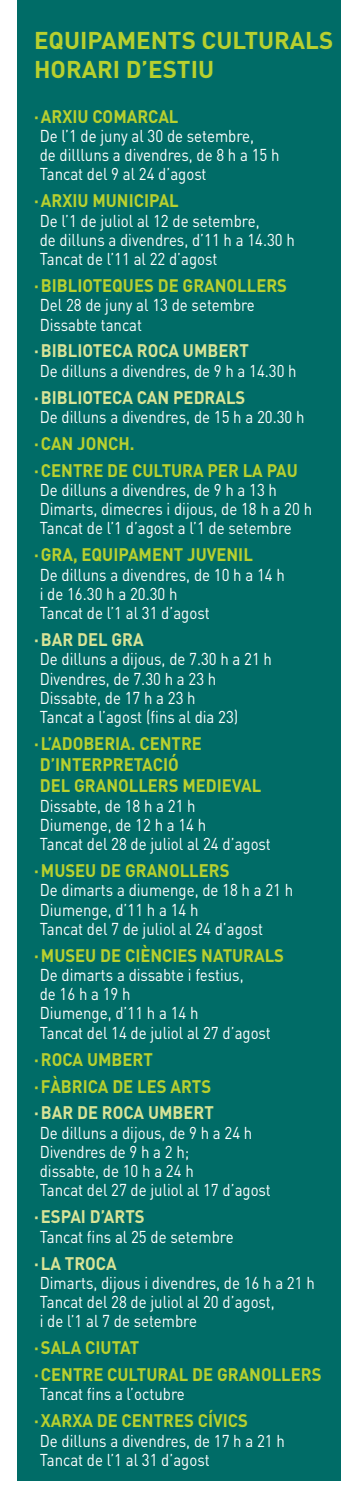
<style>
.page{position:relative;width:358px;height:1492px;background:#fff}
.page>*{position:absolute;margin:0;border:0;box-sizing:border-box;transform-origin:0 0}
.t1{font:700 24px "DIN";color:#b8d02f}
.t2{font:700 18px/27px "DIN";color:#b8d02f;scale:.92 1}
.t3{font:700 18px "DIN";color:#d9e497;scale:.92 1}
.t4{font:17px/19.2px "DIN";color:#fff;scale:.88 1}
</style>
<div class="page">
<hr style="left:0;top:0;width:357px;height:1px;background:#e1e0d4">
<hr style="left:357px;top:0;width:1px;height:1480px;background:#c3cee7">
<hr style="left:357px;top:0;width:1px;height:108px;background:#497db9">
<div style="left:17px;top:0;width:323px;height:1480px;background:#006c67"></div>
<img style="left:357px;top:600px;width:1px;height:221px">
<h1 class="t1" style="left:34px;top:25px;width:46px">EQUIPAMENTS</h1>
<h1 class="t1" style="left:201px;top:25px;width:16px">CULTURALS</h1>
<h1 class="t1" style="left:34px;top:54px;width:15px">HORARI</h1>
<h1 class="t1" style="left:126px;top:54px;width:36px">D’ESTIU</h1>
<p class="t2" style="left:34px;top:102px;width:30px">·ARXIU</p>
<p class="t2" style="left:92px;top:102px;width:24px">COMARCAL</p>
<p class="t4" style="left:40px;top:126px;width:273px">De l’1 de juny al 30 de setembre,<br>de dillluns a divendres, de 8 h a 15 h<br>Tancat del 9 al 24 d’agost</p>
<p class="t2" style="left:34px;top:186px;width:30px">·ARXIU</p>
<p class="t2" style="left:92px;top:186px;width:26px">MUNICIPAL</p>
<p class="t4" style="left:40px;top:210px;width:291px">De l’1 de juliol al 12 de setembre,<br>de dilluns a divendres, d’11 h a 14.30 h<br>Tancat de l’11 al 22 d’agost</p>
<p class="t2" style="left:34px;top:271px;width:30px">·BIBLIOTE</p>
<p class="t2" style="left:112px;top:271px;width:24px">QUES</p>
<p class="t2" style="left:157px;top:271px;width:51px">DE GRANOLLERS</p>
<p class="t4" style="left:40px;top:295px;width:245px">Del 28 de juny al 13 de setembre<br>Dissabte tancat</p>
<p class="t3" style="left:34px;top:339px;width:30px">·BIBLIOTECA</p>
<p class="t3" style="left:137px;top:339px;width:24px">ROCA</p>
<p class="t3" style="left:183px;top:339px;width:25px">UMBERT</p>
<p class="t4" style="left:40px;top:360px;width:293px">De dilluns a divendres, de 9 h a 14.30 h</p>
<p class="t3" style="left:34px;top:385px;width:30px">·BIBLIOTECA</p>
<p class="t3" style="left:137px;top:385px;width:63px">CAN PEDRALS</p>
<p class="t4" style="left:40px;top:407px;width:302px">De dilluns a divendres, de 15 h a 20.30 h</p>
<p class="t2" style="left:34px;top:429px;width:111px">·CAN JONCH. ·CENTRE</p>
<p class="t2" style="left:107px;top:456px;width:50px">DE CULTURA</p>
<p class="t2" style="left:207px;top:456px;width:12px">PER</p>
<p class="t2" style="left:242px;top:456px;width:49px">LA PAU</p>
<p class="t4" style="left:40px;top:480px;width:310px">De dilluns a divendres, de 9 h a 13 h<br>Dimarts, dimecres i dijous, de 18 h a 20 h<br>Tancat de l’1 d’agost a l’1 de setembre</p>
<p class="t2" style="left:34px;top:540px;width:86px">·GRA, EQUIPAMENT</p>
<p class="t2" style="left:187px;top:540px;width:12px">JUVENIL</p>
<p class="t4" style="left:40px;top:564px;width:279px">De dilluns a divendres, de 10 h a 14 h i de 16.30 h a 20.30 h<br>Tancat de l’1 al 31 d’agost</p>
<p class="t3" style="left:34px;top:627px;width:59px">·BAR DEL</p>
<p class="t3" style="left:111px;top:627px;width:24px">GRA</p>
<p class="t4" style="left:40px;top:649px;width:265px">De dilluns a dijous, de 7.30 h a 21 h<br>Divendres, de 7.30 h a 23 h<br>Dissabte, de 17 h a 23 h<br>Tancat a l’agost (fins al dia 23)</p>
<p class="t2" style="left:34px;top:729px;width:42px">· L’ADOBERIA</p>
<p class="t2" style="left:131px;top:729px;width:33px">. CENTRE</p>
<p class="t2" style="left:40px;top:750px;width:28px">D’INTERPRETACI</p>
<p class="t2" style="left:168px;top:750px;width:13px">Ó</p>
<p class="t2" style="left:40px;top:771px;width:12px">DEL</p>
<p class="t2" style="left:74px;top:771px;width:24px">GRANOLLERS</p>
<p class="t2" style="left:182px;top:771px;width:12px">MEDIEVAL</p>
<p class="t4" style="left:40px;top:795px;width:264px">Dissabte, de 18 h a 21 h<br>Diumenge, de 12 h a 14 h<br>Tancat del 28 de juliol al 24 d’agost</p>
<p class="t2" style="left:34px;top:856px;width:34px">·MUSEU</p>
<p class="t2" style="left:100px;top:856px;width:51px">DE GRANOLLERS</p>
<p class="t4" style="left:40px;top:880px;width:289px">De dimarts a diumenge, de 18 h a 21 h<br>Diumenge, d’11 h a 14 h<br>Tancat del 7 de juliol al 24 d’agost</p>
<p class="t2" style="left:34px;top:940px;width:34px">·MUSEU</p>
<p class="t2" style="left:100px;top:940px;width:49px">DE CIÈNCIES</p>
<p class="t2" style="left:201px;top:940px;width:25px">NATURALS</p>
<p class="t4" style="left:40px;top:964px;width:264px">De dimarts a dissabte i festius,<br>de 16 h a 19 h<br>Diumenge, d’11 h a 14 h<br>Tancat del 14 de juliol al 27 d’agost</p>
<p class="t2" style="left:34px;top:1044px;width:32px">·ROCA</p>
<p class="t2" style="left:87px;top:1044px;width:25px">UMBERT</p>
<p class="t2" style="left:34px;top:1071px;width:41px">·FÀBRICA</p>
<p class="t2" style="left:112px;top:1071px;width:38px">DE LES</p>
<p class="t2" style="left:170px;top:1071px;width:23px">ARTS</p>
<p class="t3" style="left:34px;top:1100px;width:98px">·BAR DE ROCA</p>
<p class="t3" style="left:148px;top:1100px;width:25px">UMBERT</p>
<p class="t4" style="left:40px;top:1122px;width:264px">De dilluns a dijous, de 9 h a 24 h<br>Divendres de 9 h a 2 h;<br>dissabte, de 10 h a 24 h<br>Tancat del 27 de juliol al 17 d’agost</p>
<p class="t3" style="left:34px;top:1204px;width:29px">·ESPAI</p>
<p class="t3" style="left:90px;top:1204px;width:38px">D’ARTS</p>
<p class="t4" style="left:40px;top:1226px;width:221px">Tancat fins al 25 de setembre</p>
<p class="t3" style="left:34px;top:1250px;width:56px">·LA TROCA</p>
<p class="t4" style="left:40px;top:1272px;width:313px">Dimarts, dijous i divendres, de 16 h a 21 h<br>Tancat del 28 de juliol al 20 d’agost,<br>i de l’1 al 7 de setembre</p>
<p class="t2" style="left:34px;top:1333px;width:31px">·SALA</p>
<p class="t2" style="left:85px;top:1333px;width:22px">CIUTAT</p>
<p class="t2" style="left:34px;top:1359px;width:31px">·CENTRE</p>
<p class="t2" style="left:107px;top:1359px;width:23px">CULTURAL</p>
<p class="t2" style="left:192px;top:1359px;width:51px">DE GRANOLLERS</p>
<p class="t4" style="left:40px;top:1383px;width:166px">Tancat fins a l’octubre</p>
<p class="t2" style="left:34px;top:1406px;width:31px">·XARXA</p>
<p class="t2" style="left:97px;top:1406px;width:50px">DE CENTRES</p>
<p class="t2" style="left:197px;top:1406px;width:21px">CÍVICS</p>
<p class="t4" style="left:40px;top:1430px;width:279px">De dilluns a divendres, de 17 h a 21 h<br>Tancat de l’1 al 31 d’agost</p>
</div>
